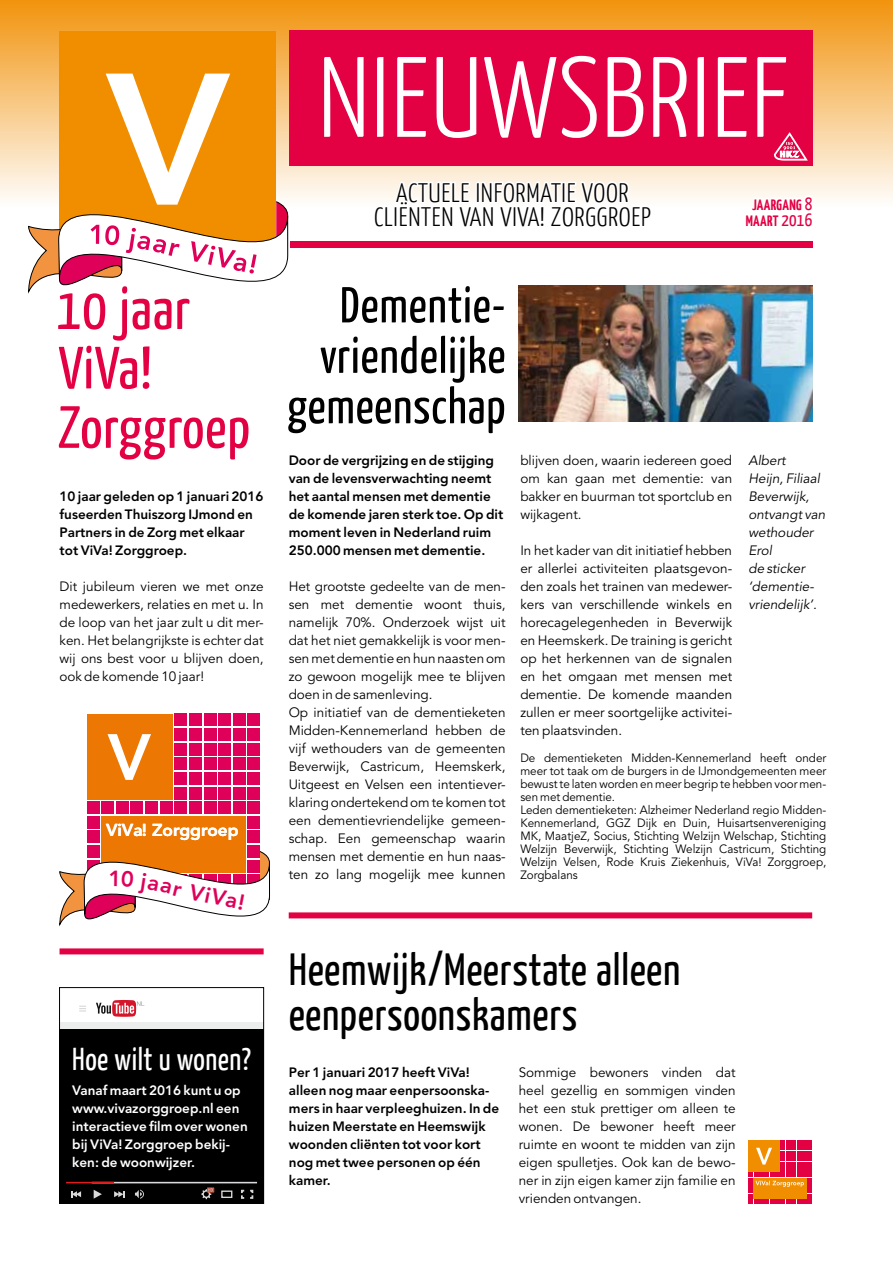
<style>
.page{position:relative;width:893px;height:1263px;background:#fff}
.page>*{position:absolute;margin:0;border:0;box-sizing:border-box;transform-origin:0 0}
.t1{font:59.4px/59.4px "Yanone Kaffeesatz";letter-spacing:.015em;color:#e30043}
.t2{font:50.4px/50.4px "Yanone Kaffeesatz";letter-spacing:.015em;color:#000;text-align:right}
.t3{font:45px/45px "Yanone Kaffeesatz";letter-spacing:.015em;color:#000}
.t4{font:31.65px "Yanone Kaffeesatz";letter-spacing:.015em;color:#fff}
.t5{font:300 26.7px/24px "Yanone Kaffeesatz";letter-spacing:.025em;color:#000;text-align:center}
.t6{font:800 17.25px "Avenir";color:#fff}
.t7{font:700 15px/16.2px "Yanone Kaffeesatz";letter-spacing:.025em;color:#e30043;text-align:center}
.t8{font:13.5px/18px "Avenir";color:#000;text-align:justify}
.t9{font:800 13.5px/18px "Avenir";color:#000}
.t10{font:800 13.5px/18px "Avenir";color:#fff}
.t11{font:italic 13.5px/18px "Avenir";color:#000}
.t12{font:12px/13px "Avenir";color:#000}
.s1{font-weight:400;font-size:18px}
</style>
<div class="page">
<div style="left:60px;top:1028px;width:204px;height:175px;background:#000"></div>
<hr style="left:92px;top:1182px;width:165px;height:1px;background:#d9d9db">
<hr style="left:66px;top:1182px;width:48px;height:1px;background:#dc1d1c">
<svg style="left:71px;top:1191px;width:10px;height:6px"></svg>
<svg style="left:114px;top:1191px;width:10px;height:6px"></svg>
<svg style="left:94px;top:1190px;width:8px;height:9px"></svg>
<svg style="left:135px;top:1189px;width:9px;height:10px"></svg>
<svg style="left:201px;top:1187px;width:13px;height:13px"></svg>
<div style="left:221px;top:1190px;width:11px;height:8px;border:1px solid #d9d9db"></div>
<svg style="left:241px;top:1189px;width:13px;height:10px"></svg>
<svg style="left:79px;top:1006px;width:7px;height:5px"></svg>
<svg style="left:96px;top:1000px;width:48px;height:17px"></svg>
<div style="left:60px;top:1022px;width:204px;height:6px;background:#eceded"></div>
<div style="left:0;top:0;width:893px;height:206px;background:linear-gradient(to bottom,#f18d0d,#fefcf9)"></div>
<div style="left:290px;top:242px;width:522px;height:6px;background:#e30043"></div>
<div style="left:289px;top:31px;width:523px;height:135px;background:#e30043"></div>
<svg style="left:324px;top:57px;width:40px;height:80px"></svg>
<svg style="left:377px;top:57px;width:6px;height:80px"></svg>
<svg style="left:397px;top:57px;width:29px;height:80px"></svg>
<svg style="left:437px;top:57px;width:39px;height:81px"></svg>
<svg style="left:484px;top:57px;width:72px;height:81px"></svg>
<svg style="left:562px;top:56px;width:35px;height:82px"></svg>
<svg style="left:608px;top:57px;width:35px;height:80px"></svg>
<svg style="left:653px;top:57px;width:34px;height:80px"></svg>
<svg style="left:697px;top:57px;width:7px;height:80px"></svg>
<svg style="left:718px;top:57px;width:28px;height:80px"></svg>
<svg style="left:372px;top:166px;width:282px;height:256px"></svg>
<svg style="left:743px;top:193px;width:73px;height:55px"></svg>
<svg style="left:748px;top:1140px;width:64px;height:64px;background:#ec5e35"></svg>
<svg style="left:757px;top:57px;width:51px;height:104px"></svg>
<div style="left:60px;top:948px;width:204px;height:6px;background:#e30043"></div>
<img style="left:519px;top:285px;width:293px;height:137px">
<div style="left:289px;top:912px;width:523px;height:6px;background:#e30043"></div>
<svg style="left:58px;top:0;width:230px;height:74px;background:#f1940f"></svg>
<svg style="left:28px;top:74px;width:260px;height:220px"></svg>
<div style="left:59px;top:987px;width:205px;height:216px;border:1px solid #000"></div>
<svg style="left:60px;top:713px;width:210px;height:212px"></svg>
<h1 class="t1" style="left:56px;top:277px;width:195px">10 jaar<br>ViVa!<br>Zorggroep</h1>
<p class="t9" style="left:60px;top:488px;width:206px">10 jaar geleden op 1 januari 2016 fuseerden Thuiszorg IJmond en<br>Partners in de Zorg met elkaar tot ViVa! Zorggroep.</p>
<p class="t8" style="left:60px;top:578px;width:206px">Dit jubileum vieren we met onze medewerkers, relaties en met u. In de loop van het jaar zult u dit mer&shy;ken. Het belangrijkste is echter dat wij ons best voor u blijven doen, ook de komende 10 jaar!</p>
<p class="t6" style="left:106px;top:817px;width:134px">ViVa! Zorggroep</p>
<h3 class="t5" style="left:374px;top:180px;width:278px">ACTUELE INFORMATIE VOOR<br>CLIËNTEN VAN VIVA! ZORGGROEP</h3>
<h2 class="t2" style="left:287px;top:278px;width:220px">Dementie&shy;vriendelijke gemeenschap</h2>
<p class="t7" style="left:746px;top:196px;width:68px">JAARGANG <span class="s1">8<br></span>MAART <span class="s1">2016</span></p>
<p class="t9" style="left:289px;top:452px;width:216px">Door de vergrijzing en de stijging van de levensverwachting neemt het aantal mensen met dementie de komende jaren sterk toe. Op dit moment leven in Nederland ruim<br>250.000 mensen met dementie.</p>
<p class="t8" style="left:289px;top:578px;width:218px;text-align:left">Het grootste gedeelte van de men&shy;sen met dementie woont thuis, namelijk 70%. Onderzoek wijst uit dat het niet gemakkelijk is voor men&shy;sen met dementie en hun naasten om zo gewoon mogelijk mee te blijven doen in de samenleving.<br>Op initiatief van de dementieketen<br>Midden-Kennemerland hebben de vijf wethouders van de gemeenten<br>Beverwijk, Castricum, Heemskerk,<br>Uitgeest en Velsen een intentiever&shy;klaring ondertekend om te komen tot een dementievriendelijke gemeen&shy;schap. Een gemeenschap waarin mensen met dementie en hun naas&shy;ten zo lang mogelijk mee kunnen</p>
<p class="t8" style="left:520px;top:452px;width:213px">blijven doen, waarin iedereen goed om kan gaan met dementie: van bakker en buurman tot sportclub en wijkagent.</p>
<p class="t8" style="left:520px;top:542px;width:213px">In het kader van dit initiatief hebben er allerlei activiteiten plaatsgevon&shy;den zoals het trainen van medewer&shy;kers van verschillende winkels en horecagelegenheden in Beverwijk en Heemskerk. De training is gericht op het herkennen van de signalen en het omgaan met mensen met dementie. De komende maanden zullen er meer soortgelijke activitei&shy;ten plaatsvinden.</p>
<p class="t11" style="left:748px;top:452px;width:79px">Albert<br>Heijn, Filiaal<br>Beverwijk, ontvangt van wethouder<br>Erol<br>de sticker ‘dementie&shy;vriendelijk’.</p>
<p class="t12" style="left:520px;top:752px;width:308px">De dementieketen Midden-Kennemerland heeft onder meer tot taak om de burgers in de IJmondgemeenten meer bewust te laten worden en meer begrip te hebben voor men&shy;sen met dementie.<br>Leden dementieketen: Alzheimer Nederland regio Midden-Kennemerland, GGZ Dijk en Duin, Huisartsenvereniging MK, MaatjeZ, Socius, Stichting Welzijn Welschap, Stichting Welzijn Beverwijk, Stichting Welzijn Castricum, Stichting Welzijn Velsen, Rode Kruis Ziekenhuis, ViVa! Zorggroep, Zorgbalans</p>
<h3 class="t4" style="left:72px;top:1039px;width:180px">Hoe wilt u wonen?</h3>
<p class="t10" style="left:72px;top:1082px;width:177px">Vanaf maart 2016 kunt u op www.vivazorggroep.nl een interactieve film over wonen bij ViVa! Zorggroep bekij&shy;ken: de woonwijzer.</p>
<h3 class="t3" style="left:289px;top:945px;width:393px">Heemwijk/Meerstate alleen eenpersoonskamers</h3>
<p class="t8" style="left:519px;top:1064px;width:218px">Sommige bewoners vinden dat heel gezellig en sommigen vinden het een stuk prettiger om alleen te wonen. De bewoner heeft meer ruimte en woont te midden van zijn eigen spulletjes. Ook kan de bewo&shy;ner in zijn eigen kamer zijn familie en vrienden ontvangen.</p>
<p class="t9" style="left:289px;top:1064px;width:212px">Per 1 januari 2017 heeft ViVa! alleen nog maar eenpersoonska&shy;mers in haar verpleeghuizen. In de huizen Meerstate en Heemswijk woonden cliënten tot voor kort nog met twee personen op één kamer.</p>
</div>
